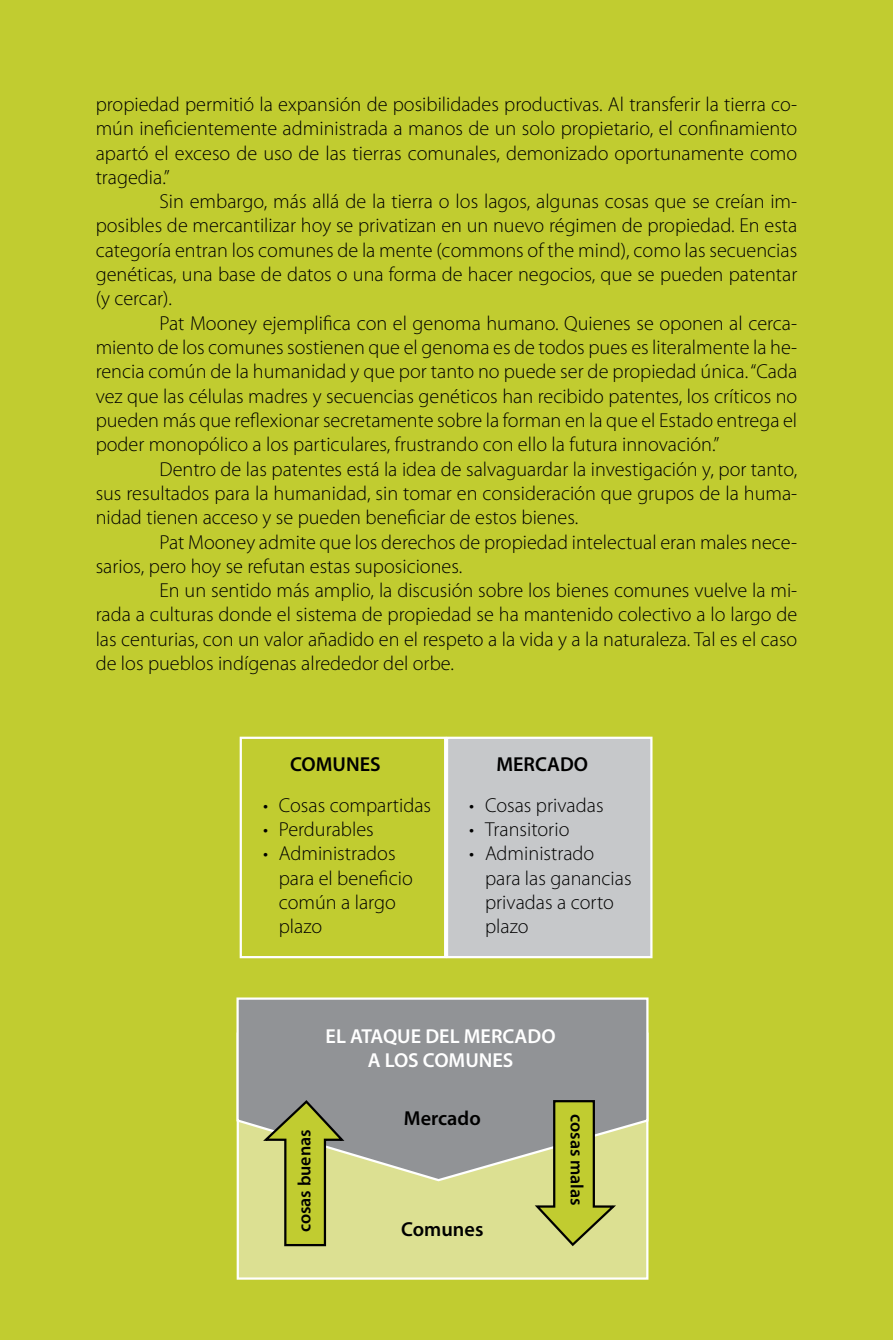
<style>
.page{position:relative;width:893px;height:1340px;background:#fff}
.page>*{position:absolute;margin:0;border:0;box-sizing:border-box;transform-origin:0 0}
.t1{font:300 20.25px/24.3px "Myriad Pro";color:#000;text-align:justify}
.t2{font:600 20.25px/24.3px "Myriad Pro";color:#fff;text-align:center}
.t3{font:600 20.25px "Myriad Pro";color:#000}
.t4{font:600 18px "Myriad Pro";color:#000}
</style>
<div class="page">
<div style="left:0;top:0;width:893px;height:1339px;background:#c1cc30"></div>
<div style="left:240px;top:736px;width:206px;height:222px;border:2px solid #fff"></div>
<div style="left:447px;top:737px;width:204px;height:220px;background:#c6c8ca"></div>
<div style="left:446px;top:736px;width:206px;height:222px;border:2px solid #fff"></div>
<div style="left:238px;top:1033px;width:409px;height:245px;background:#dce092"></div>
<svg style="left:236px;top:997px;width:413px;height:185px;background:#9b9e99"></svg>
<svg style="left:260px;top:1098px;width:87px;height:149px"></svg>
<svg style="left:532px;top:1098px;width:87px;height:149px"></svg>
<p class="t1" style="left:96px;top:92px;width:703px">propiedad permitió la expansión de posibilidades productivas. Al transferir la tierra co&shy;mún ineficientemente administrada a manos de un solo propietario, el confinamiento apartó el exceso de uso de las tierras comunales, demonizado oportunamente como tragedia.”</p>
<p class="t1" style="left:96px;top:189px;width:703px;text-indent:64px">Sin embargo, más allá de la tierra o los lagos, algunas cosas que se creían im&shy;posibles de mercantilizar hoy se privatizan en un nuevo régimen de propiedad. En esta categoría entran los comunes de la mente (commons of the mind), como las secuencias genéticas, una base de datos o una forma de hacer negocios, que se pueden patentar (y cercar).</p>
<p class="t1" style="left:96px;top:310px;width:703px;text-indent:64px">Pat Mooney ejemplifica con el genoma humano. Quienes se oponen al cerca&shy;miento de los comunes sostienen que el genoma es de todos pues es literalmente la he&shy;rencia común de la humanidad y que por tanto no puede ser de propiedad única. “Cada vez que las células madres y secuencias genéticos han recibido patentes, los críticos no pueden más que reflexionar secretamente sobre la forman en la que el Estado entrega el poder monopólico a los particulares, frustrando con ello la futura innovación.”</p>
<p class="t1" style="left:96px;top:456px;width:703px;text-indent:64px">Dentro de las patentes está la idea de salvaguardar la investigación y, por tanto, sus resultados para la humanidad, sin tomar en consideración que grupos de la huma&shy;nidad tienen acceso y se pueden beneficiar de estos bienes.</p>
<p class="t1" style="left:96px;top:529px;width:703px;text-indent:64px">Pat Mooney admite que los derechos de propiedad intelectual eran males nece&shy;sarios, pero hoy se refutan estas suposiciones.</p>
<p class="t1" style="left:96px;top:578px;width:703px;text-indent:64px">En un sentido más amplio, la discusión sobre los bienes comunes vuelve la mi&shy;rada a culturas donde el sistema de propiedad se ha mantenido colectivo a lo largo de las centurias, con un valor añadido en el respeto a la vida y a la naturaleza. Tal es el caso de los pueblos indígenas alrededor del orbe.</p>
<p class="t3" style="left:290px;top:750px;width:92px">COMUNES</p>
<p class="t1" style="left:263px;top:792px;width:170px">• Cosas compartidas</p>
<p class="t1" style="left:263px;top:817px;width:112px">• Perdurables</p>
<p class="t1" style="left:279px;top:841px;width:136px;text-align:left;text-indent:-16px">• Administrados para el beneficio común a largo plazo</p>
<p class="t3" style="left:496px;top:750px;width:93px">MERCADO</p>
<p class="t1" style="left:469px;top:792px;width:136px">• Cosas privadas</p>
<p class="t1" style="left:469px;top:817px;width:102px">• Transitorio</p>
<p class="t1" style="left:485px;top:841px;width:148px;text-align:left;text-indent:-16px">• Administrado para las ganancias privadas a corto plazo</p>
<p class="t2" style="left:326px;top:1023px;width:231px">EL ATAQUE DEL MERCADO<br>A LOS COMUNES</p>
<p class="t4" style="left:293px;top:1232px;width:104px;rotate:-90deg">cosas buenas</p>
<p class="t3" style="left:404px;top:1105px;width:78px">Mercado</p>
<p class="t3" style="left:401px;top:1216px;width:84px">Comunes</p>
<p class="t4" style="left:588px;top:1113px;width:93px;rotate:90deg">cosas malas</p>
</div>
